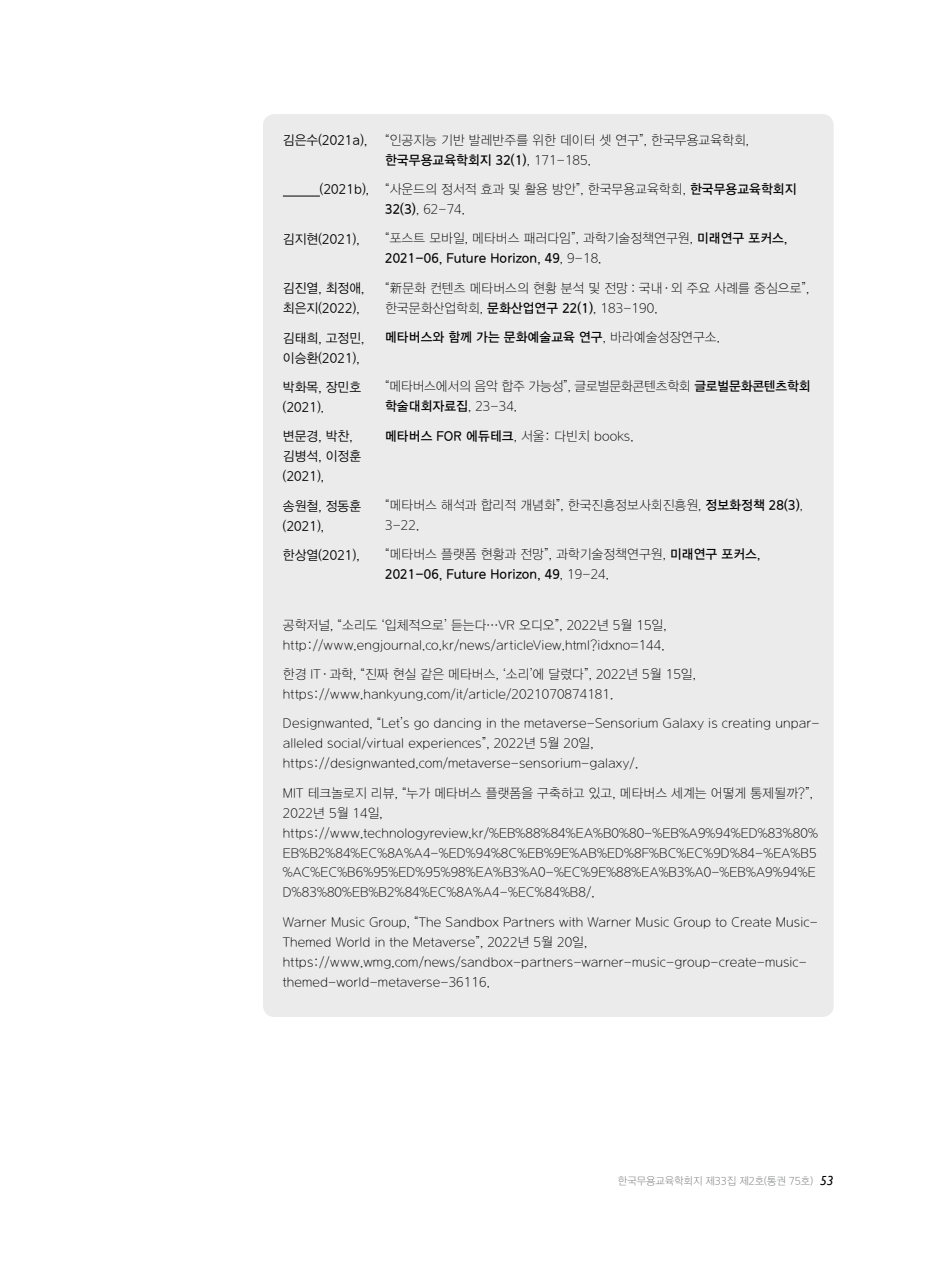
<style>
.page{position:relative;width:933px;height:1270px;background:#fff}
.page>*{position:absolute;margin:0;border:0;box-sizing:border-box;transform-origin:0 0}
.t1{font:13.12px/19.9px "DX Ngo Std 10";letter-spacing:.01em;color:#000;scale:.95 1}
.t2{font:13.12px "DX Ngo Std 30";letter-spacing:.01em;color:#000;scale:.95 1}
.t3{font:13.12px/19.9px "DX Ngo Std 20";letter-spacing:.01em;color:#000;scale:.95 1}
.t4{font:13.12px "DX Ngo Std 10";letter-spacing:-.01em;color:#000;scale:.95 1}
.t5{font:10.5px "DX Ngo Std 10";color:#6d6e71;scale:.95 1}
.s1{font-family:"DX Ngo Std 10"}
.s2{font-family:"DX Ngo Std 30"}
.s3{font-family:"Gill Sans";font-style:italic;font-size:13.12px;color:#000}
</style>
<div class="page">
<div style="left:263px;top:114px;width:570px;height:903px;background:#ebebec;border-radius:11px"></div>
<hr style="left:283px;top:196px;width:37px;height:1px;background:#000">
<p class="t3" style="left:283px;top:130px;width:90px">김은수(2021a),</p>
<p class="t3" style="left:320px;top:180px;width:53px">(2021b),</p>
<p class="t3" style="left:283px;top:230px;width:82px">김지현(2021),</p>
<p class="t3" style="left:283px;top:279px;width:87px">김진열, 최정애, 최은지(2022),</p>
<p class="t3" style="left:283px;top:328px;width:87px">김태희, 고정민, 이승환(2021),</p>
<p class="t3" style="left:283px;top:378px;width:84px">박화목, 장민호 (2021).</p>
<p class="t3" style="left:283px;top:427px;width:84px">변문경, 박찬, 김병석, 이정훈 (2021),</p>
<p class="t3" style="left:283px;top:496px;width:84px">송원철, 정동훈 (2021),</p>
<p class="t3" style="left:283px;top:546px;width:82px">한상열(2021),</p>
<p class="t1" style="left:385px;top:130px;width:385px">“인공지능 기반 발레반주를 위한 데이터 셋 연구”, 한국무용교육학회,</p>
<p class="t2" style="left:385px;top:153px;width:218px">한국무용교육학회지 32(1)<span class="s1">, 171-185.</span></p>
<p class="t1" style="left:385px;top:180px;width:434px">“사운드의 정서적 효과 및 활용 방안”, 한국무용교육학회, <span class="s2">한국무용교육학회지<br>32(3)</span>, 62-74.</p>
<p class="t1" style="left:385px;top:229px;width:425px">“포스트 모바일, 메타버스 패러다임”, 과학기술정책연구원, <span class="s2">미래연구 포커스,</span></p>
<p class="t2" style="left:385px;top:252px;width:229px">2021-06, Future Horizon, 49<span class="s1">, 9-18.</span></p>
<p class="t1" style="left:385px;top:278px;width:448px">“新문화 컨텐츠 메타버스의 현황 분석 및 전망 : 국내·외 주요 사례를 중심으로”, 한국문화산업학회, <span class="s2">문화산업연구 22(1)</span>, 183-190.</p>
<p class="t2" style="left:385px;top:330px;width:354px">메타버스와 함께 가는 문화예술교육 연구<span class="s1">, 바라예술성장연구소.</span></p>
<p class="t4" style="left:385px;top:380px;width:449px">“메타버스에서의 음악 합주 가능성”, 글로벌문화콘텐츠학회 <span class="s2">글로벌문화콘텐츠학회</span></p>
<p class="t2" style="left:385px;top:399px;width:140px">학술대회자료집<span class="s1">, 23-34.</span></p>
<p class="t1" style="left:385px;top:426px;width:263px"><span class="s2">메타버스 FOR 에듀테크</span>, 서울: 다빈치 books.</p>
<p class="t1" style="left:385px;top:496px;width:441px">“메타버스 해석과 합리적 개념화”, 한국진흥정보사회진흥원, <span class="s2">정보화정책 28(3)</span>,<br>3-22.</p>
<p class="t1" style="left:385px;top:545px;width:396px">“메타버스 플랫폼 현황과 전망”, 과학기술정책연구원, <span class="s2">미래연구 포커스,</span></p>
<p class="t2" style="left:385px;top:567px;width:237px">2021-06, Future Horizon, 49<span class="s1">, 19-24.</span></p>
<p class="t1" style="left:283px;top:615px;width:405px">공학저널, “소리도 ‘입체적으로’ 듣는다…VR 오디오”, 2022년 5월 15일, http://www.engjournal.co.kr/news/articleView.html?idxno=144.</p>
<p class="t1" style="left:283px;top:665px;width:436px">한경 IT·과학, “진짜 현실 같은 메타버스, ‘소리’에 달렸다”, 2022년 5월 15일, https://www.hankyung.com/it/article/2021070874181.</p>
<p class="t1" style="left:283px;top:714px;width:566px">Designwanted, “Let’s go dancing in the metaverse-Sensorium Galaxy is creating unpar&shy;alleled social/virtual experiences”, 2022년 5월 20일, https://designwanted.com/metaverse-sensorium-galaxy/.</p>
<p class="t1" style="left:283px;top:783px;width:564px">MIT 테크놀로지 리뷰, “누가 메타버스 플랫폼을 구축하고 있고, 메타버스 세계는 어떻게 통제될까?”, 2022년 5월 14일, https://www.technologyreview.kr/%EB%88%84%EA%B0%80-%EB%A9%94%ED%83%80% EB%B2%84%EC%8A%A4-%ED%94%8C%EB%9E%AB%ED%8F%BC%EC%9D%84-%EA%B5 %AC%EC%B6%95%ED%95%98%EA%B3%A0-%EC%9E%88%EA%B3%A0-%EB%A9%94%E D%83%80%EB%B2%84%EC%8A%A4-%EC%84%B8/.</p>
<p class="t1" style="left:283px;top:912px;width:564px">Warner Music Group, “The Sandbox Partners with Warner Music Group to Create Music-Themed World in the Metaverse”, 2022년 5월 20일, https://www.wmg.com/news/sandbox-partners-warner-music-group-create-music&shy;themed-world-metaverse-36116.</p>
<p class="t5" style="left:618px;top:1175px;width:229px">한국무용교육학회지 제33집 제2호(통권 75호) <span class="s3">53</span></p>
</div>
